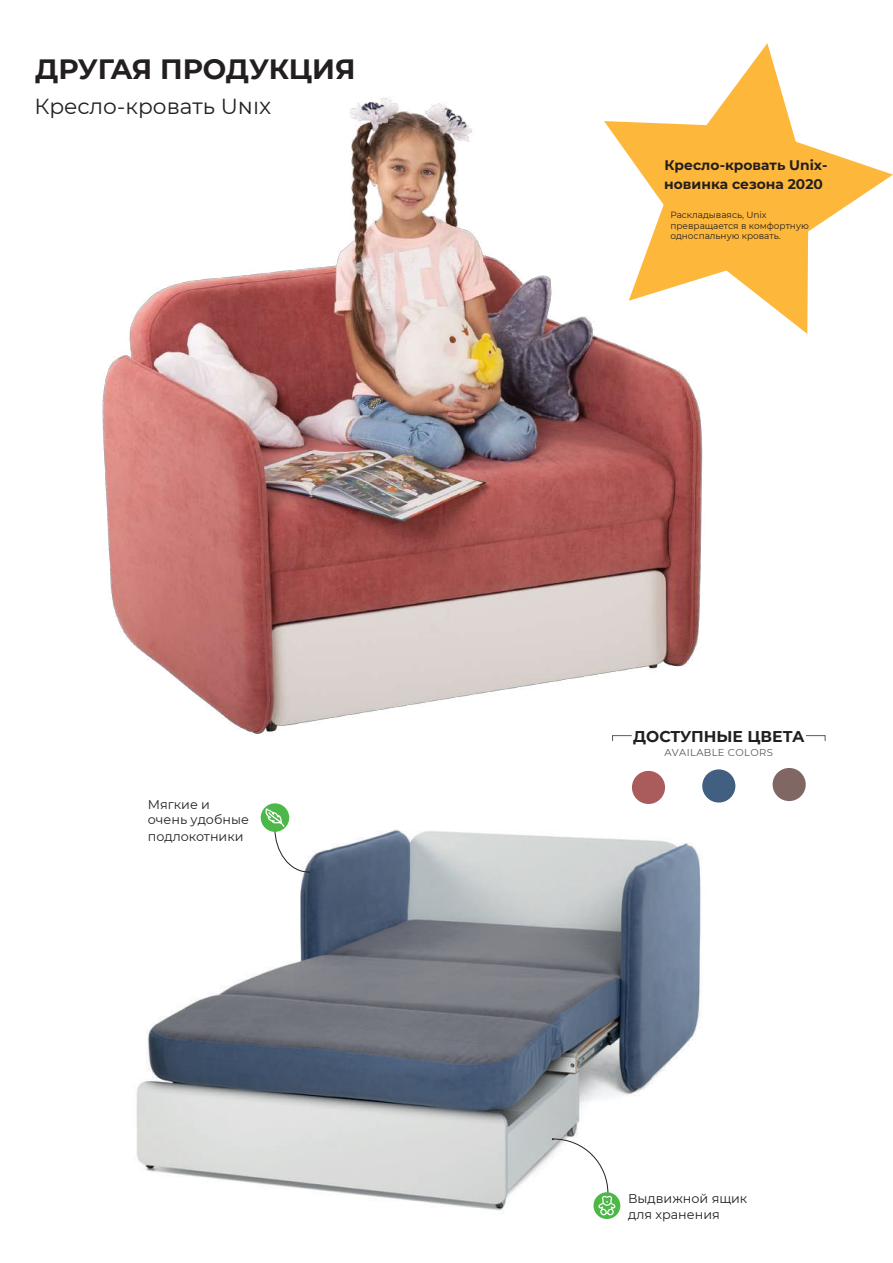
<style>
.page{position:relative;width:893px;height:1263px;background:#fff}
.page>*{position:absolute;margin:0;border:0;box-sizing:border-box;transform-origin:0 0}
.t1{font:700 27.9px "Montserrat";letter-spacing:-.015em;color:#231f20}
.t2{font:21.75px "Montserrat";color:#231f20}
.t3{font:700 15.6px "Montserrat";color:#231f20}
.t4{font:700 13.8px/19px "Montserrat";color:#231f20}
.t5{font:12.75px/15.5px "Montserrat";color:#231f20}
.t6{font:10.05px "Montserrat";letter-spacing:.035em;color:#57585a}
.t7{font:9px/10.8px "Montserrat";color:#231f20}
</style>
<div class="page">
<img style="left:102px;top:98px;width:724px;height:684px">
<img style="left:136px;top:812px;width:565px;height:407px">
<svg style="left:593px;top:1192px;width:27px;height:27px"></svg>
<svg style="left:552px;top:1138px;width:64px;height:77px"></svg>
<div style="left:261px;top:803px;width:28px;height:29px;background:#4cb848;border-radius:50%"></div>
<svg style="left:265px;top:806px;width:45px;height:67px"></svg>
<svg style="left:604px;top:43px;width:289px;height:291px"></svg>
<div style="left:632px;top:771px;width:33px;height:33px;background:#aa5c5d;border-radius:50%"></div>
<div style="left:702px;top:769px;width:33px;height:33px;background:#415f81;border-radius:50%"></div>
<div style="left:773px;top:768px;width:33px;height:33px;background:#806764;border-radius:50%"></div>
<svg style="left:612px;top:735px;width:20px;height:6px"></svg>
<svg style="left:806px;top:735px;width:19px;height:6px"></svg>
<h1 class="t1" style="left:35px;top:49px;width:322px">ДРУГАЯ ПРОДУКЦИЯ</h1>
<h2 class="t2" style="left:34px;top:91px;width:238px">Кресло-кровать UNIX</h2>
<h3 class="t5" style="left:148px;top:796px;width:103px">Мягкие и очень удобные</h3>
<h3 class="t5" style="left:148px;top:828px;width:97px">подлокотники</h3>
<h3 class="t4" style="left:664px;top:154px;width:165px">Кресло-кровать Unix&shy;новинка сезона 2020</h3>
<p class="t7" style="left:670px;top:209px;width:140px">Раскладываясь, Unix превращается в комфортную односпальную кровать.</p>
<h3 class="t3" style="left:633px;top:725px;width:173px">ДОСТУПНЫЕ ЦВЕТА</h3>
<p class="t6" style="left:664px;top:745px;width:110px">AVAILABLE COLORS</p>
<h3 class="t5" style="left:628px;top:1190px;width:121px">Выдвижной ящик для хранения</h3>
</div>
